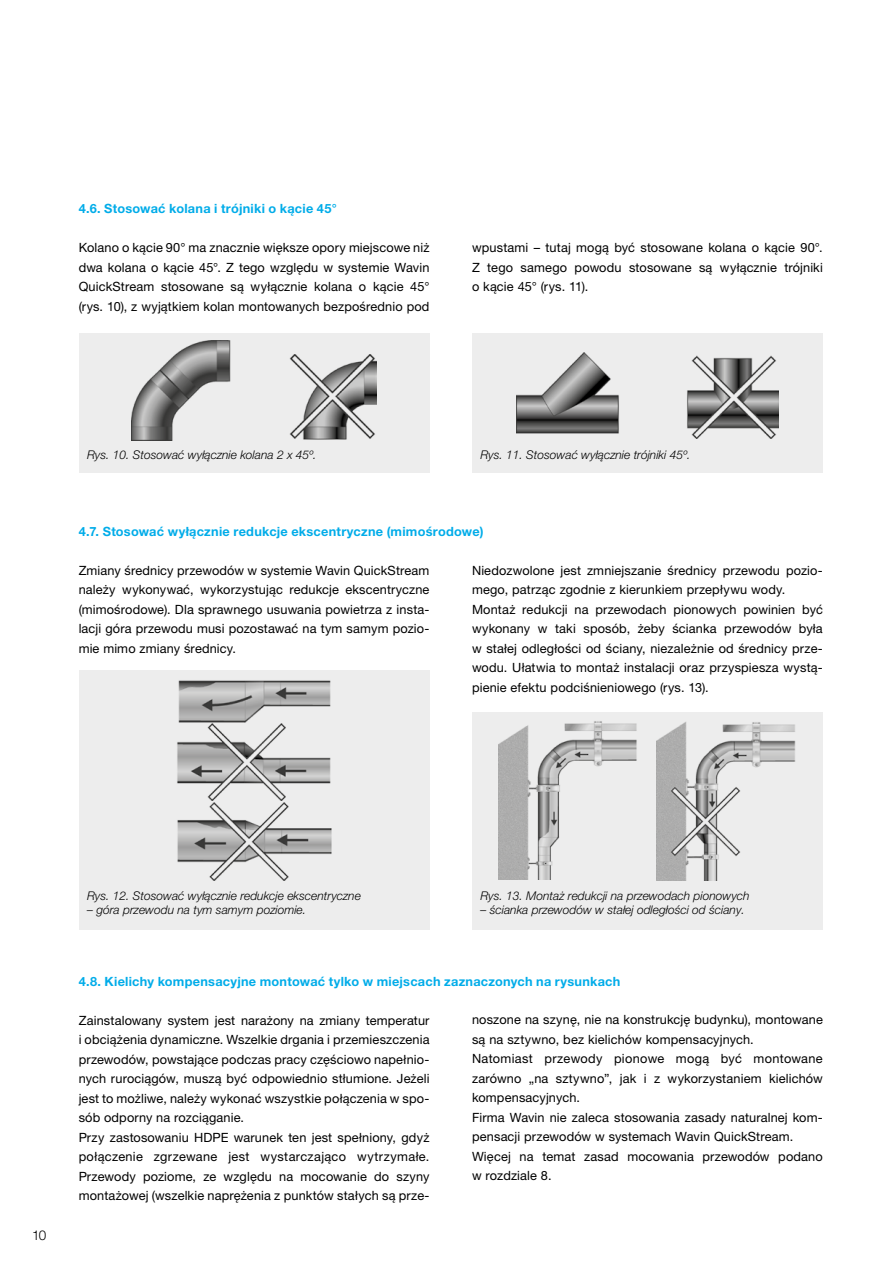
<style>
.page{position:relative;width:893px;height:1263px;background:#fff}
.page>*{position:absolute;margin:0;border:0;box-sizing:border-box;transform-origin:0 0}
.t1{font:300 13.5px "Helvetica Neue LT Pro";color:#000}
.t2{font:12.75px/19.5px "Helvetica Neue LT Pro";letter-spacing:.01em;color:#000;text-align:justify}
.t3{font:700 12.75px "Helvetica Neue LT Pro";letter-spacing:.02em;color:#00ace9}
.t4{font:italic 300 12px "Helvetica Neue LT Pro";color:#000}
</style>
<div class="page">
<div style="left:79px;top:333px;width:350px;height:139px;background:#ededed"></div>
<div style="left:472px;top:333px;width:351px;height:139px;background:#ededed"></div>
<div style="left:79px;top:670px;width:350px;height:260px;background:#ededed"></div>
<div style="left:472px;top:712px;width:351px;height:218px;background:#ededed"></div>
<img style="left:132px;top:340px;width:99px;height:101px">
<img style="left:289px;top:354px;width:87px;height:86px">
<img style="left:516px;top:352px;width:103px;height:82px">
<img style="left:687px;top:355px;width:91px;height:84px">
<img style="left:177px;top:680px;width:154px;height:121px">
<img style="left:177px;top:803px;width:155px;height:78px">
<img style="left:498px;top:721px;width:139px;height:159px">
<img style="left:657px;top:722px;width:139px;height:159px">
<p class="t3" style="left:79px;top:201px;width:260px">4.6. Stosować kolana i trójniki o kącie 45°</p>
<p class="t2" style="left:79px;top:238px;width:352px">Kolano o kącie 90° ma znacznie większe opory miejscowe niż dwa kolana o kącie 45°. Z tego względu w systemie Wavin QuickStream stosowane są wyłącznie kolana o kącie 45° (rys. 10), z wyjątkiem kolan montowanych bezpośrednio pod</p>
<p class="t2" style="left:472px;top:238px;width:352px">wpustami – tutaj mogą być stosowane kolana o kącie 90°.<br>Z tego samego powodu stosowane są wyłącznie trójniki o kącie 45° (rys. 11).</p>
<p class="t4" style="left:87px;top:447px;width:231px">Rys. 10. Stosować wyłącznie kolana 2 x 45º.</p>
<p class="t4" style="left:480px;top:447px;width:211px">Rys. 11. Stosować wyłącznie trójniki 45º.</p>
<p class="t3" style="left:79px;top:523px;width:406px">4.7. Stosować wyłącznie redukcje ekscentryczne (mimośrodowe)</p>
<p class="t2" style="left:79px;top:560px;width:352px">Zmiany średnicy przewodów w systemie Wavin QuickStream należy wykonywać, wykorzystując redukcje ekscentryczne (mimośrodowe). Dla sprawnego usuwania powietrza z insta&shy;lacji góra przewodu musi pozostawać na tym samym pozio&shy;mie mimo zmiany średnicy.</p>
<p class="t2" style="left:472px;top:560px;width:352px;text-align:left">Niedozwolone jest zmniejszanie średnicy przewodu pozio&shy;mego, patrząc zgodnie z kierunkiem przepływu wody.<br>Montaż redukcji na przewodach pionowych powinien być wykonany w taki sposób, żeby ścianka przewodów była w stałej odległości od ściany, niezależnie od średnicy prze&shy;wodu. Ułatwia to montaż instalacji oraz przyspiesza wystą&shy;pienie efektu podciśnieniowego (rys. 13).</p>
<p class="t1" style="left:32px;top:1227px;width:16px">10</p>
<p class="t4" style="left:87px;top:888px;width:275px">Rys. 12. Stosować wyłącznie redukcje ekscentryczne</p>
<p class="t4" style="left:87px;top:903px;width:221px">– góra przewodu na tym samym poziomie.</p>
<p class="t4" style="left:480px;top:888px;width:271px">Rys. 13. Montaż redukcji na przewodach pionowych</p>
<p class="t4" style="left:480px;top:903px;width:266px">– ścianka przewodów w stałej odległości od ściany.</p>
<p class="t3" style="left:79px;top:973px;width:543px">4.8. Kielichy kompensacyjne montować tylko w miejscach zaznaczonych na rysunkach</p>
<p class="t2" style="left:79px;top:1010px;width:352px;text-align:left">Zainstalowany system jest narażony na zmiany temperatur i obciążenia dynamiczne. Wszelkie drgania i przemieszczenia przewodów, powstające podczas pracy częściowo napełnio&shy;nych rurociągów, muszą być odpowiednio stłumione. Jeżeli jest to możliwe, należy wykonać wszystkie połączenia w spo&shy;sób odporny na rozciąganie.<br>Przy zastosowaniu HDPE warunek ten jest spełniony, gdyż połączenie zgrzewane jest wystarczająco wytrzymałe.<br>Przewody poziome, ze względu na mocowanie do szyny montażowej (wszelkie naprężenia z punktów stałych są prze-</p>
<p class="t2" style="left:472px;top:1010px;width:352px;text-align:left">noszone na szynę, nie na konstrukcję budynku), montowane są na sztywno, bez kielichów kompensacyjnych.<br>Natomiast przewody pionowe mogą być montowane zarówno „na sztywno”, jak i z wykorzystaniem kielichów kompensacyjnych.<br>Firma Wavin nie zaleca stosowania zasady naturalnej kom&shy;pensacji przewodów w systemach Wavin QuickStream.<br>Więcej na temat zasad mocowania przewodów podano w rozdziale 8.</p>
</div>
